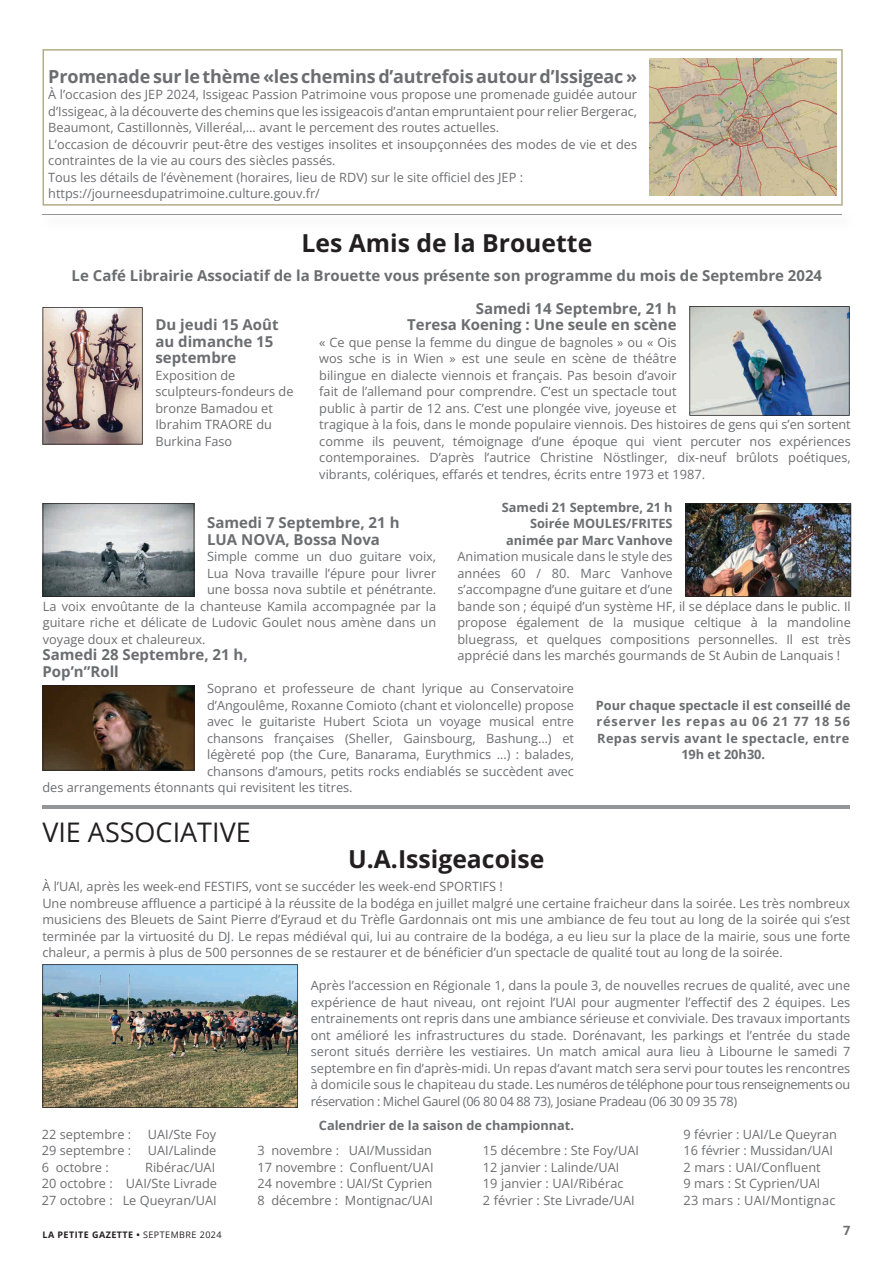
<style>
.page{position:relative;width:893px;height:1263px;background:#fff}
.page>*{position:absolute;margin:0;border:0;box-sizing:border-box;transform-origin:0 0}
.t1{font:27px "Open Sans";color:#231f20}
.t2{font:700 24.75px "Open Sans";color:#231f20}
.t3{font:700 18px "Open Sans";letter-spacing:-.01em;color:#6c6d70}
.t4{font:700 15px/16.5px "Open Sans";color:#6c6d70}
.t5{font:12.75px/16.5px "Open Sans";color:#6c6d70}
.t6{font:700 12.75px/16.5px "Open Sans";letter-spacing:.03em;color:#6c6d70;text-align:center}
.t7{font:700 12.75px/16.5px "Open Sans";color:#6c6d70;text-align:right}
.t8{font:700 9px "Open Sans";letter-spacing:.05em;color:#231f20}
.s1{font-weight:400}
</style>
<div class="page">
<img style="left:42px;top:964px;width:256px;height:144px">
<img style="left:43px;top:307px;width:100px;height:137px">
<svg style="left:43px;top:503px;width:151px;height:94px;background:#969c9f"></svg>
<img style="left:689px;top:306px;width:161px;height:110px">
<img style="left:685px;top:503px;width:166px;height:94px">
<svg style="left:43px;top:685px;width:151px;height:85px;background:#483420"></svg>
<hr style="left:43px;top:214px;width:799px;height:1px;background:#919396">
<hr style="left:42px;top:806px;width:808px;height:3px;background:#939598">
<svg style="left:43px;top:49px;width:800px;height:157px"></svg>
<img style="left:650px;top:58px;width:187px;height:138px">
<h3 class="t3" style="left:48px;top:64px;width:590px">Promenade sur le thème «les chemins d’autrefois autour d’Issigeac »</h3>
<p class="t5" style="left:48px;top:86px;width:590px">À l’occasion des JEP 2024, Issigeac Passion Patrimoine vous propose une promenade guidée autour d’Issigeac, à la découverte des chemins que les issigeacois d’antan empruntaient pour relier Bergerac, Beaumont, Castillonnès, Villeréal,… avant le percement des routes actuelles.<br>L’occasion de découvrir peut-être des vestiges insolites et insoupçonnées des modes de vie et des contraintes de la vie au cours des siècles passés.<br>Tous les détails de l’évènement (horaires, lieu de RDV) sur le site officiel des JEP : https://journeesdupatrimoine.culture.gouv.fr/</p>
<h2 class="t2" style="left:301px;top:226px;width:292px">Les Amis de la Brouette</h2>
<p class="t4" style="left:72px;top:266px;width:752px">Le Café Librairie Associatif de la Brouette vous présente son programme du mois de Septembre 2024</p>
<p class="t4" style="left:407px;top:299px;width:271px;text-align:right">Samedi 14 Septembre, 21 h<br>Teresa Koening : Une seule en scène</p>
<p class="t5" style="left:319px;top:333px;width:533px">« Ce que pense la femme du dingue de bagnoles » ou « Ois<br>wos sche is in Wien » est une seule en scène de théâtre<br>bilingue en dialecte viennois et français. Pas besoin d’avoir<br>fait de l’allemand pour comprendre. C’est un spectacle tout<br>public à partir de 12 ans. C’est une plongée vive, joyeuse et<br>tragique à la fois, dans le monde populaire viennois. Des histoires de gens qui s’en sortent comme ils peuvent, témoignage d’une époque qui vient percuter nos expériences contemporaines. D’après l’autrice Christine Nöstlinger, dix-neuf brûlots poétiques, vibrants, colériques, effarés et tendres, écrits entre 1973 et 1987.</p>
<p class="t4" style="left:207px;top:514px;width:194px">Samedi 7 Septembre, 21 h<br>LUA NOVA, Bossa Nova</p>
<p class="t5" style="left:207px;top:548px;width:231px">Simple comme un duo guitare voix,</p>
<p class="t5" style="left:207px;top:564px;width:231px">Lua Nova travaille l’épure pour livrer</p>
<p class="t5" style="left:207px;top:581px;width:231px">une bossa nova subtile et pénétrante.</p>
<p class="t5" style="left:43px;top:597px;width:395px">La voix envoûtante de la chanteuse Kamila accompagnée par la</p>
<p class="t5" style="left:43px;top:614px;width:395px">guitare riche et délicate de Ludovic Goulet nous amène dans un</p>
<p class="t5" style="left:43px;top:630px;width:164px">voyage doux et chaleureux.</p>
<p class="t4" style="left:155px;top:316px;width:125px">Du jeudi 15 Août au dimanche 15 septembre</p>
<p class="t5" style="left:155px;top:366px;width:140px">Exposition de sculpteurs-fondeurs de bronze Bamadou et<br>Ibrahim TRAORE du<br>Burkina Faso</p>
<p class="t7" style="left:502px;top:498px;width:172px">Samedi 21 Septembre, 21 h<br>Soirée MOULES/FRITES animée par Marc Vanhove</p>
<p class="t5" style="left:457px;top:548px;width:395px">Animation musicale dans le style des<br>années 60 / 80. Marc Vanhove<br>s’accompagne d’une guitare et d’une<br>bande son ; équipé d’un système HF, il se déplace dans le public. Il propose également de la musique celtique à la mandoline bluegrass, et quelques compositions personnelles. Il est très apprécié dans les marchés gourmands de St Aubin de Lanquais !</p>
<p class="t4" style="left:43px;top:646px;width:207px">Samedi 28 Septembre, 21 h,<br>Pop’n”Roll</p>
<p class="t5" style="left:207px;top:680px;width:368px">Soprano et professeure de chant lyrique au Conservatoire</p>
<p class="t5" style="left:207px;top:696px;width:368px">d’Angoulême, Roxanne Comioto (chant et violoncelle) propose</p>
<p class="t5" style="left:207px;top:713px;width:368px">avec le guitariste Hubert Sciota un voyage musical entre</p>
<p class="t5" style="left:207px;top:729px;width:368px">chansons françaises (Sheller, Gainsbourg, Bashung…) et</p>
<p class="t5" style="left:207px;top:746px;width:368px">légèreté pop (the Cure, Banarama, Eurythmics ...) : balades,</p>
<p class="t5" style="left:207px;top:762px;width:368px">chansons d’amours, petits rocks endiablés se succèdent avec</p>
<p class="t5" style="left:43px;top:779px;width:312px">des arrangements étonnants qui revisitent les titres.</p>
<p class="t6" style="left:596px;top:696px;width:256px">Pour chaque spectacle il est conseillé de réserver les repas au 06 21 77 18 56<br>Repas servis avant le spectacle, entre<br>19h et 20h30.</p>
<h1 class="t1" style="left:42px;top:813px;width:210px">VIE ASSOCIATIVE</h1>
<h2 class="t2" style="left:348px;top:842px;width:198px">U.A.Issigeacoise</h2>
<p class="t5" style="left:42px;top:878px;width:809px">À l’UAI, après les week-end FESTIFS, vont se succéder les week-end SPORTIFS !<br>Une nombreuse affluence a participé à la réussite de la bodéga en juillet malgré une certaine fraicheur dans la soirée. Les très nombreux musiciens des Bleuets de Saint Pierre d’Eyraud et du Trèfle Gardonnais ont mis une ambiance de feu tout au long de la soirée qui s’est terminée par la virtuosité du DJ. Le repas médiéval qui, lui au contraire de la bodéga, a eu lieu sur la place de la mairie, sous une forte chaleur, a permis à plus de 500 personnes de se restaurer et de bénéficier d’un spectacle de qualité tout au long de la soirée.</p>
<p class="t5" style="left:311px;top:977px;width:541px;text-align:justify">Après l’accession en Régionale 1, dans la poule 3, de nouvelles recrues de qualité, avec une expérience de haut niveau, ont rejoint l’UAI pour augmenter l’effectif des 2 équipes. Les entrainements ont repris dans une ambiance sérieuse et conviviale. Des travaux importants ont amélioré les infrastructures du stade. Dorénavant, les parkings et l’entrée du stade seront situés derrière les vestiaires. Un match amical aura lieu à Libourne le samedi 7 septembre en fin d’après-midi. Un repas d’avant match sera servi pour toutes les rencontres à domicile sous le chapiteau du stade. Les numéros de téléphone pour tous renseignements ou réservation : Michel Gaurel (06 80 04 88 73), Josiane Pradeau (06 30 09 35 78)</p>
<p class="t5" style="left:42px;top:1125px;width:91px">22 septembre :</p>
<p class="t5" style="left:148px;top:1125px;width:70px">UAI/Ste Foy</p>
<p class="t5" style="left:42px;top:1142px;width:91px">29 septembre :</p>
<p class="t5" style="left:148px;top:1142px;width:70px">UAI/Lalinde</p>
<p class="t5" style="left:42px;top:1158px;width:68px">6 octobre :</p>
<p class="t7" style="left:319px;top:1117px;width:257px">Calendrier de la saison de championnat.</p>
<p class="t5" style="left:683px;top:1125px;width:155px">9 février : UAI/Le Queyran<br>16 février : Mussidan/UAI<br>2 mars : UAI/Confluent<br>9 mars : St Cyprien/UAI<br>23 mars : UAI/Montignac</p>
<p class="t5" style="left:257px;top:1142px;width:178px">3 novembre : UAI/Mussidan<br>17 novembre : Confluent/UAI<br>24 novembre : UAI/St Cyprien<br>8 décembre : Montignac/UAI</p>
<p class="t5" style="left:483px;top:1142px;width:158px">15 décembre : Ste Foy/UAI<br>12 janvier : Lalinde/UAI<br>19 janvier : UAI/Ribérac<br>2 février : Ste Livrade/UAI</p>
<p class="t5" style="left:42px;top:1158px;width:177px;text-indent:103px">Ribérac/UAI<br>20 octobre : UAI/Ste Livrade<br>27 octobre : Le Queyran/UAI</p>
<p class="t8" style="left:43px;top:1228px;width:181px">LA PETITE GAZETTE • <span class="s1">SEPTEMBRE 2024</span></p>
<p class="t7" style="left:843px;top:1221px;width:9px">7</p>
</div>
